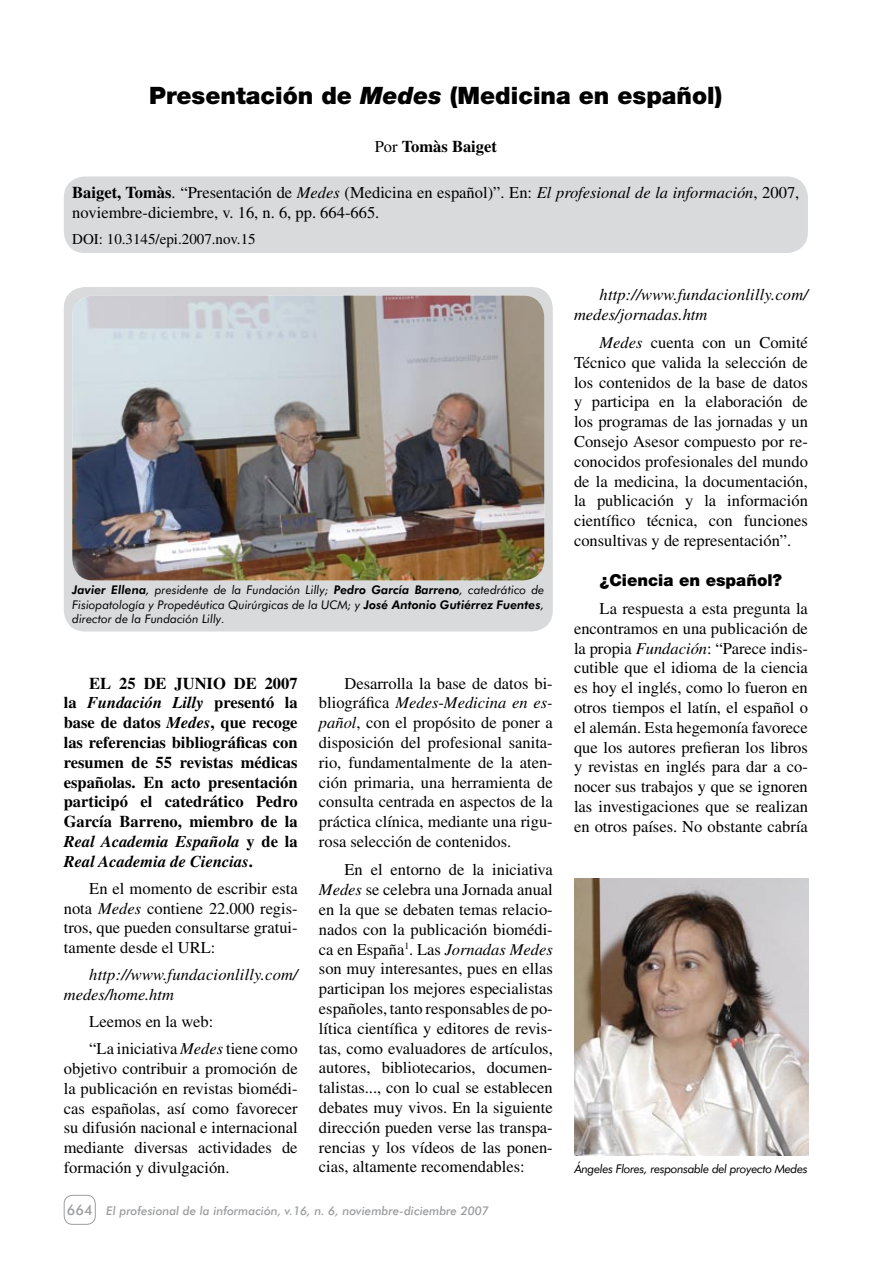
<style>
.page{position:relative;width:893px;height:1263px;background:#fff}
.page>*{position:absolute;margin:0;border:0;box-sizing:border-box;transform-origin:0 0}
.t1{font:900 24px "Helvetica Neue";color:#000}
.t2{font:16.5px/19.8px "Times";color:#000;text-align:justify}
.t3{font:700 16.5px/19.8px "Times";color:#000;text-align:justify}
.t4{font:italic 16.5px/19.8px "Times";letter-spacing:.01em;color:#000}
.t5{font:900 16.5px "Helvetica Neue";color:#000}
.t6{font:15px "Times";color:#000}
.t7{font:500 14.25px "Futura BT";color:#9c9d9f}
.t8{font:italic 12px/14.4px "Futura BT";color:#000;text-align:justify}
.t9{font:italic 500 12px "Futura BT";color:#9c9d9f}
.t10{font:italic 12px "Futura BT";letter-spacing:-.03em;color:#000}
.s1{font-style:italic}
.s2{font-weight:400}
.s3{font-weight:700}
.s4{font-weight:800}
</style>
<div class="page">
<div style="left:64px;top:1195px;width:32px;height:30px;border:1px solid #9c9d9f;border-radius:9px"></div>
<div style="left:64px;top:176px;width:744px;height:77px;background:#d9dadb;border-radius:21px"></div>
<div style="left:64px;top:287px;width:489px;height:344px;background:#d9dadb;border-radius:21px"></div>
<img style="left:72px;top:296px;width:472px;height:284px;border-radius:21px">
<img style="left:574px;top:879px;width:234px;height:276px">
<h1 class="t1" style="left:149px;top:81px;width:575px">Presentación de <span class="s1">Medes</span> (Medicina en español)</h1>
<p class="t3" style="left:375px;top:136px;width:124px"><span class="s2">Por</span> Tomàs Baiget</p>
<p class="t2" style="left:72px;top:182px;width:729px"><span class="s3">Baiget, Tomàs</span>. “Presentación de <span class="s1">Medes</span> (Medicina en español)”. En: <span class="s1">El profesional de la información</span>, 2007, noviembre-diciembre, v. 16, n. 6, pp. 664-665.</p>
<p class="t6" style="left:72px;top:231px;width:185px">DOI: 10.3145/epi.2007.nov.15</p>
<p class="t8" style="left:72px;top:583px;width:473px"><span class="s4">Javier Ellena</span>, presidente de la Fundación Lilly; <span class="s4">Pedro García Barreno</span>, catedrático de Fisiopatología y Propedéutica Quirúrgicas de la UCM; y <span class="s4">José Antonio Gutiérrez Fuentes</span>, director de la Fundación Lilly.</p>
<p class="t3" style="left:64px;top:673px;width:235px;text-indent:26px">EL 25 DE JUNIO DE 2007 la <span class="s1">Fundación Lilly</span> presentó la base de datos <span class="s1">Medes</span>, que recoge las referencias bibliográficas con resumen de 55 revistas médicas españolas. En acto presentación participó el catedrático Pedro García Barreno, miembro de la <span class="s1">Real Academia Española</span> y de la <span class="s1">Real Academia de Ciencias</span>.</p>
<p class="t2" style="left:64px;top:878px;width:235px;text-indent:26px">En el momento de escribir esta nota <span class="s1">Medes</span> contiene 22.000 regis&shy;tros, que pueden consultarse gratui&shy;tamente desde el URL:</p>
<p class="t4" style="left:64px;top:965px;width:236px;text-indent:26px">http://www.fundacionlilly.com/ medes/home.htm</p>
<p class="t2" style="left:89px;top:1008px;width:210px;line-height:27px">Leemos en la web:<br>“La iniciativa <span class="s1">Medes</span> tiene como</p>
<p class="t2" style="left:64px;top:1058px;width:235px">objetivo contribuir a promoción de la publicación en revistas biomédi&shy;cas españolas, así como favorecer su difusión nacional e internacional mediante diversas actividades de formación y divulgación.</p>
<p class="t2" style="left:319px;top:673px;width:235px;text-indent:26px">Desarrolla la base de datos bi&shy;bliográfica <span class="s1">Medes</span>-<span class="s1">Medicina en es&shy;pañol</span>, con el propósito de poner a disposición del profesional sanita&shy;rio, fundamentalmente de la aten&shy;ción primaria, una herramienta de consulta centrada en aspectos de la práctica clínica, mediante una rigu&shy;rosa selección de contenidos.</p>
<p class="t2" style="left:319px;top:860px;width:235px;text-indent:26px">En el entorno de la iniciativa <span class="s1">Medes</span> se celebra una Jornada anual en la que se debaten temas relacio&shy;nados con la publicación biomédi&shy;ca en España<sup>1</sup>. Las <span class="s1">Jornadas Medes </span>son muy interesantes, pues en ellas participan los mejores especialistas españoles, tanto responsables de po&shy;lítica científica y editores de revis&shy;tas, como evaluadores de artículos, autores, bibliotecarios, documen&shy;talistas..., con lo cual se establecen debates muy vivos. En la siguiente dirección pueden verse las transpa&shy;rencias y los vídeos de las ponen&shy;cias, altamente recomendables:</p>
<p class="t7" style="left:67px;top:1201px;width:27px">664</p>
<p class="t9" style="left:106px;top:1203px;width:384px">El profesional de la información, v.16, n. 6, noviembre-diciembre 2007</p>
<p class="t4" style="left:574px;top:285px;width:236px;text-indent:26px">http://www.fundacionlilly.com/ medes/jornadas.htm</p>
<p class="t2" style="left:574px;top:333px;width:235px;text-indent:26px"><span class="s1">Medes</span> cuenta con un Comité Técnico que valida la selección de los contenidos de la base de datos y participa en la elaboración de los programas de las jornadas y un Consejo Asesor compuesto por re&shy;conocidos profesionales del mundo de la medicina, la documentación, la publicación y la información científico técnica, con funciones consultivas y de representación”.</p>
<p class="t5" style="left:600px;top:570px;width:184px">¿Ciencia en español?</p>
<p class="t2" style="left:574px;top:598px;width:235px;text-indent:26px">La respuesta a esta pregunta la encontramos en una publicación de la propia <span class="s1">Fundación</span>: “Parece indis&shy;cutible que el idioma de la ciencia es hoy el inglés, como lo fueron en otros tiempos el latín, el español o el alemán. Esta hegemonía favorece que los autores prefieran los libros y revistas en inglés para dar a co&shy;nocer sus trabajos y que se ignoren las investigaciones que se realizan en otros países. No obstante cabría</p>
<p class="t10" style="left:574px;top:1161px;width:235px">Ángeles Flores, responsable del proyecto Medes</p>
</div>
